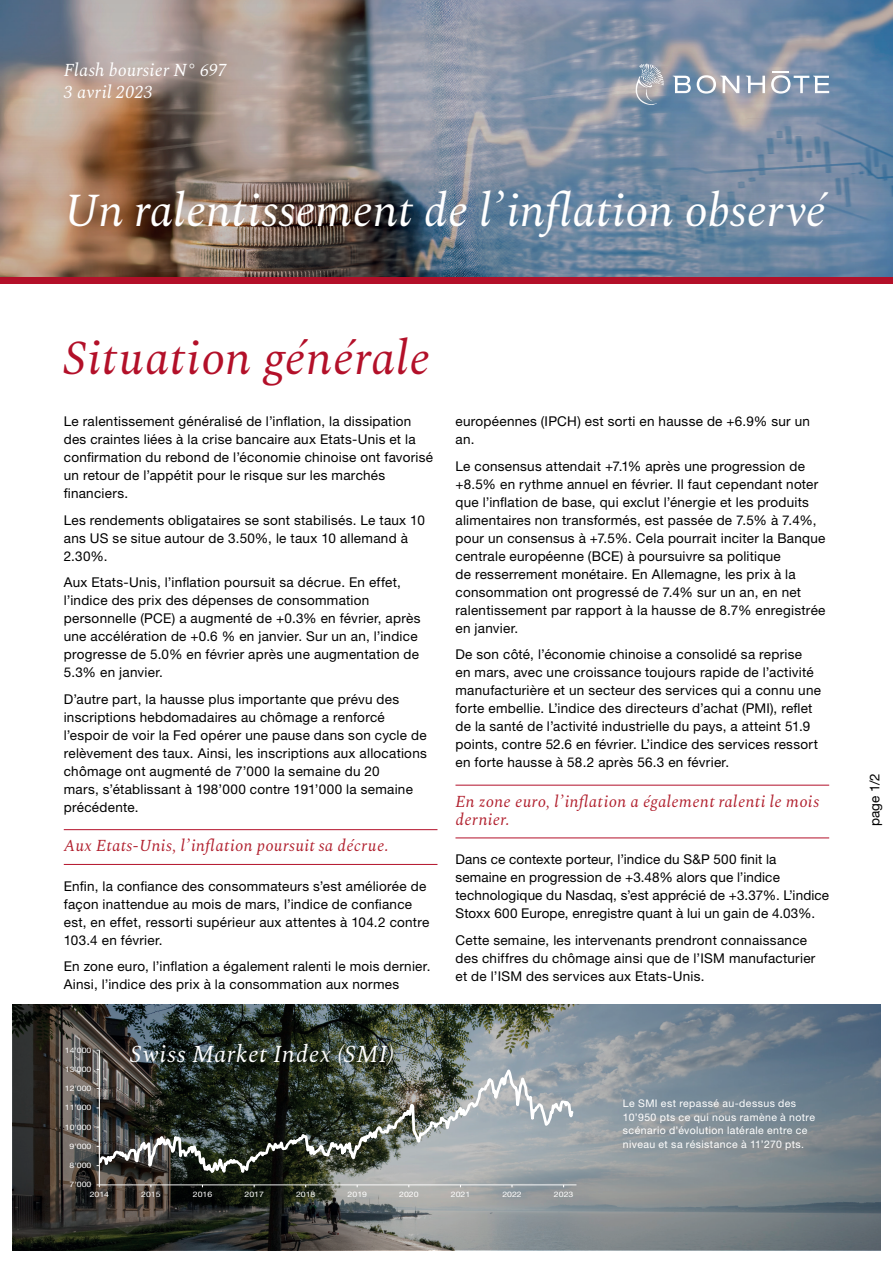
<style>
.page{position:relative;width:893px;height:1263px;background:#fff}
.page>*{position:absolute;margin:0;border:0;box-sizing:border-box;transform-origin:0 0}
.t1{font:italic 48px "Spectral";letter-spacing:.015em;color:#b31029}
.t2{font:italic 46.5px "Spectral";color:#fff}
.t3{font:italic 24px "Spectral";letter-spacing:.03em;color:#fff}
.t4{font:italic 18px "Spectral";letter-spacing:.01em;color:#fff}
.t5{font:italic 16.5px/18px "Spectral";letter-spacing:.02em;color:#b1202e}
.t6{font:13.5px/18px "Helvetica Neue LT Std";letter-spacing:.02em;color:#000}
.t7{font:10.5px/13.5px "Helvetica Neue LT Std";letter-spacing:.035em;color:#fff}
.t8{font:7.5px "Helvetica Neue LT Std";color:#fff;scale:1.16 1}
</style>
<div class="page">
<svg style="left:13px;top:1005px;width:867px;height:245px;background:#626a6c"></svg>
<svg style="left:0;top:0;width:893px;height:38px;background:#878d9a"></svg>
<img style="left:0;top:38px;width:893px;height:240px">
<div style="left:0;top:278px;width:893px;height:6px;background:#b31029"></div>
<hr style="left:99px;top:1050px;width:1px;height:135px;background:#fff">
<hr style="left:99px;top:1184px;width:477px;height:1px;background:#fff">
<svg style="left:99px;top:1064px;width:476px;height:120px;background:#626863"></svg>
<hr style="left:64px;top:829px;width:373px;height:1px;background:#b31029">
<hr style="left:64px;top:864px;width:373px;height:1px;background:#b31029">
<hr style="left:455px;top:785px;width:374px;height:1px;background:#b31029">
<hr style="left:455px;top:837px;width:374px;height:1px;background:#b31029">
<h3 class="t4" style="left:64px;top:57px;width:165px">Flash boursier N° 697</h3>
<h3 class="t4" style="left:64px;top:79px;width:91px">3 avril 2023</h3>
<h2 class="t2" style="left:64px;top:177px;width:764px">Un ralentissement de l’inflation observé</h2>
<h1 class="t1" style="left:64px;top:324px;width:368px">Situation générale</h1>
<p class="t6" style="left:64px;top:412px;width:371px">Le ralentissement généralisé de l’inflation, la dissipation des craintes liées à la crise bancaire aux Etats-Unis et la confirmation du rebond de l’économie chinoise ont favorisé un retour de l’appétit pour le risque sur les marchés financiers.</p>
<p class="t6" style="left:64px;top:511px;width:363px">Les rendements obligataires se sont stabilisés. Le taux 10 ans US se situe autour de 3.50%, le taux 10 allemand à<br>2.30%.</p>
<p class="t6" style="left:64px;top:573px;width:358px">Aux Etats-Unis, l’inflation poursuit sa décrue. En effet, l’indice des prix des dépenses de consommation personnelle (PCE) a augmenté de +0.3% en février, après une accélération de +0.6 % en janvier. Sur un an, l’indice progresse de 5.0% en février après une augmentation de 5.3% en janvier.</p>
<p class="t6" style="left:64px;top:690px;width:365px">D’autre part, la hausse plus importante que prévu des inscriptions hebdomadaires au chômage a renforcé l’espoir de voir la Fed opérer une pause dans son cycle de relèvement des taux. Ainsi, les inscriptions aux allocations chômage ont augmenté de 7’000 la semaine du 20<br>mars, s’établissant à 198’000 contre 191’000 la semaine précédente.</p>
<p class="t5" style="left:64px;top:836px;width:326px">Aux Etats-Unis, l’inflation poursuit sa décrue.</p>
<p class="t6" style="left:64px;top:876px;width:367px">Enfin, la confiance des consommateurs s’est améliorée de façon inattendue au mois de mars, l’indice de confiance est, en effet, ressorti supérieur aux attentes à 104.2 contre 103.4 en février.</p>
<p class="t6" style="left:64px;top:957px;width:368px">En zone euro, l’inflation a également ralenti le mois dernier.<br>Ainsi, l’indice des prix à la consommation aux normes</p>
<p class="t8" style="left:65px;top:1045px;width:25px">14'000</p>
<p class="t8" style="left:65px;top:1065px;width:25px">13'000</p>
<p class="t8" style="left:65px;top:1084px;width:25px">12'000</p>
<p class="t8" style="left:65px;top:1103px;width:25px">11'000</p>
<p class="t8" style="left:65px;top:1122px;width:25px">10'000</p>
<p class="t8" style="left:70px;top:1142px;width:20px">9'000</p>
<p class="t8" style="left:70px;top:1161px;width:20px">8'000</p>
<p class="t8" style="left:70px;top:1180px;width:20px">7'000</p>
<h3 class="t3" style="left:130px;top:1036px;width:266px">Swiss Market Index (SMI)</h3>
<p class="t6" style="left:455px;top:412px;width:356px">européennes (IPCH) est sorti en hausse de +6.9% sur un an.</p>
<p class="t6" style="left:455px;top:457px;width:372px">Le consensus attendait +7.1% après une progression de +8.5% en rythme annuel en février. Il faut cependant noter que l’inflation de base, qui exclut l’énergie et les produits alimentaires non transformés, est passée de 7.5% à 7.4%, pour un consensus à +7.5%. Cela pourrait inciter la Banque centrale européenne (BCE) à poursuivre sa politique<br>de resserrement monétaire. En Allemagne, les prix à la consommation ont progressé de 7.4% sur un an, en net ralentissement par rapport à la hausse de 8.7% enregistrée en janvier.</p>
<p class="t6" style="left:455px;top:645px;width:367px">De son côté, l’économie chinoise a consolidé sa reprise<br>en mars, avec une croissance toujours rapide de l’activité manufacturière et un secteur des services qui a connu une forte embellie. L’indice des directeurs d’achat (PMI), reflet de la santé de l’activité industrielle du pays, a atteint 51.9 points, contre 52.6 en février. L’indice des services ressort en forte hausse à 58.2 après 56.3 en février.</p>
<p class="t5" style="left:455px;top:791px;width:365px">En zone euro, l’inflation a également ralenti le mois dernier.</p>
<p class="t6" style="left:455px;top:850px;width:375px">Dans ce contexte porteur, l’indice du S&amp;P 500 finit la semaine en progression de +3.48% alors que l’indice technologique du Nasdaq, s’est apprécié de +3.37%. L’indice Stoxx 600 Europe, enregistre quant à lui un gain de 4.03%.</p>
<p class="t6" style="left:455px;top:930px;width:361px">Cette semaine, les intervenants prendront connaissance des chiffres du chômage ainsi que de l’ISM manufacturier et de l’ISM des services aux Etats-Unis.</p>
<p class="t7" style="left:623px;top:1096px;width:194px">Le SMI est repassé au-dessus des 10’950 pts ce qui nous ramène à notre scénario d’évolution latérale entre ce niveau et sa résistance à 11’270 pts.</p>
<p class="t8" style="left:90px;top:1190px;width:18px">2014</p>
<p class="t8" style="left:141px;top:1190px;width:18px">2015</p>
<p class="t8" style="left:193px;top:1190px;width:18px">2016</p>
<p class="t8" style="left:244px;top:1190px;width:18px">2017</p>
<p class="t8" style="left:296px;top:1190px;width:18px">2018</p>
<p class="t8" style="left:348px;top:1190px;width:18px">2019</p>
<p class="t8" style="left:399px;top:1190px;width:18px">2020</p>
<p class="t8" style="left:451px;top:1190px;width:18px">2021</p>
<p class="t8" style="left:502px;top:1190px;width:18px">2022</p>
<p class="t8" style="left:554px;top:1190px;width:18px">2023</p>
<p class="t6" style="left:866px;top:826px;width:55px;rotate:-90deg">page 1/2</p>
</div>
